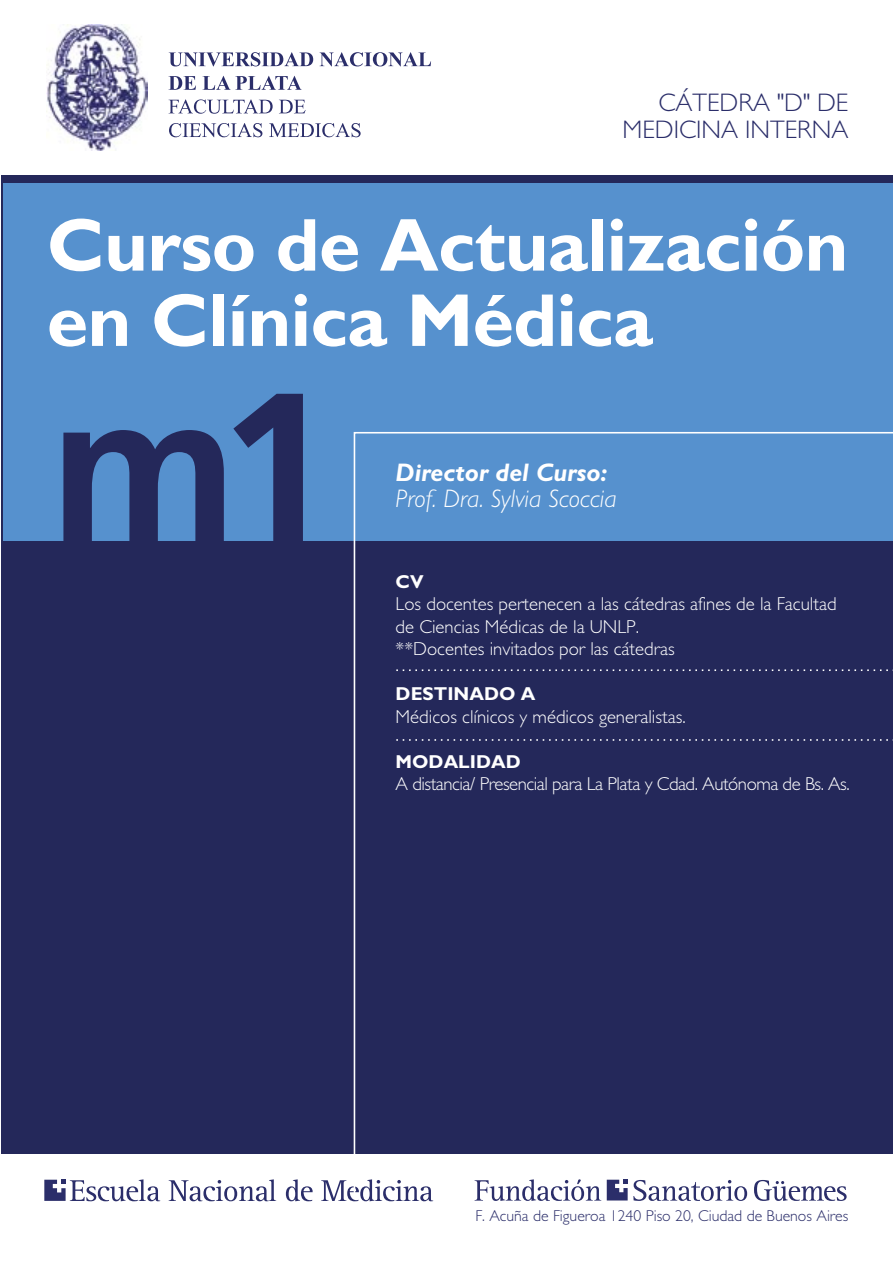
<style>
.page{position:relative;width:893px;height:1263px;background:#fff}
.page>*{position:absolute;margin:0;border:0;box-sizing:border-box;transform-origin:0 0}
.t1{font:700 212.1px "Frutiger";color:#24285a}
.t2{font:700 75.3px/75.3px "Gill Sans";letter-spacing:-.01em;color:#fff}
.t3{font:300 25.5px/27.6px "Gill Sans";color:#2b2e6a;text-align:right}
.t4{font:italic 300 25.5px "Gill Sans";color:#fff}
.t5{font:italic 700 25.5px "Gill Sans";color:#fff}
.t6{font:300 18.75px/22.5px "Gill Sans";color:#fff}
.t7{font:300 18.75px "Gill Sans";letter-spacing:-.025em;color:#fff}
.t8{font:700 18.75px "Gill Sans";color:#fff}
.t9{font:300 15.75px "Gill Sans";color:#2b2e6a}
</style>
<div class="page">
<div style="left:2px;top:175px;width:891px;height:978px;background:#24285a"></div>
<div style="left:3px;top:183px;width:890px;height:357px;background:#5691ce"></div>
<img style="left:46px;top:24px;width:101px;height:127px">
<svg style="left:169px;top:52px;width:144px;height:14px"></svg>
<svg style="left:320px;top:52px;width:111px;height:14px"></svg>
<svg style="left:169px;top:76px;width:27px;height:14px"></svg>
<svg style="left:203px;top:76px;width:99px;height:14px"></svg>
<svg style="left:169px;top:99px;width:104px;height:15px"></svg>
<svg style="left:279px;top:100px;width:27px;height:13px"></svg>
<svg style="left:169px;top:123px;width:93px;height:14px"></svg>
<svg style="left:269px;top:123px;width:92px;height:14px"></svg>
<svg style="left:607px;top:1200px;width:137px;height:1px"></svg>
<svg style="left:759px;top:1200px;width:86px;height:1px"></svg>
<svg style="left:475px;top:1200px;width:126px;height:1px"></svg>
<svg style="left:44px;top:1179px;width:116px;height:22px"></svg>
<svg style="left:169px;top:1179px;width:107px;height:22px"></svg>
<svg style="left:286px;top:1179px;width:27px;height:22px"></svg>
<svg style="left:321px;top:1180px;width:112px;height:21px"></svg>
<svg style="left:353px;top:432px;width:540px;height:768px"></svg>
<svg style="left:396px;top:669px;width:497px;height:2px"></svg>
<svg style="left:396px;top:739px;width:497px;height:2px"></svg>
<h3 class="t3" style="left:623px;top:88px;width:227px">CÁTEDRA "D" DE<br>MEDICINA INTERNA</h3>
<h2 class="t2" style="left:47px;top:207px;width:803px">Curso de Actualización en Clínica Médica</h2>
<h1 class="t1" style="left:49px;top:343px;width:287px">m1</h1>
<h3 class="t5" style="left:396px;top:458px;width:213px">Director del Curso:</h3>
<h3 class="t4" style="left:396px;top:484px;width:222px">Prof. Dra. Sylvia Scoccia</h3>
<p class="t8" style="left:396px;top:570px;width:29px">CV</p>
<p class="t6" style="left:396px;top:593px;width:443px">Los docentes pertenecen a las cátedras afines de la Facultad de Ciencias Médicas de la UNLP.<br>**Docentes invitados por las cátedras</p>
<p class="t8" style="left:396px;top:683px;width:141px">DESTINADO A</p>
<p class="t6" style="left:396px;top:705px;width:292px">Médicos clínicos y médicos generalistas.</p>
<p class="t8" style="left:396px;top:750px;width:127px">MODALIDAD</p>
<p class="t7" style="left:396px;top:773px;width:456px">A distancia/ Presencial para La Plata y Cdad. Autónoma de Bs. As.</p>
<p class="t9" style="left:475px;top:1207px;width:374px">F. Acuña de Figueroa 1240 Piso 20, Ciudad de Buenos Aires</p>
</div>
